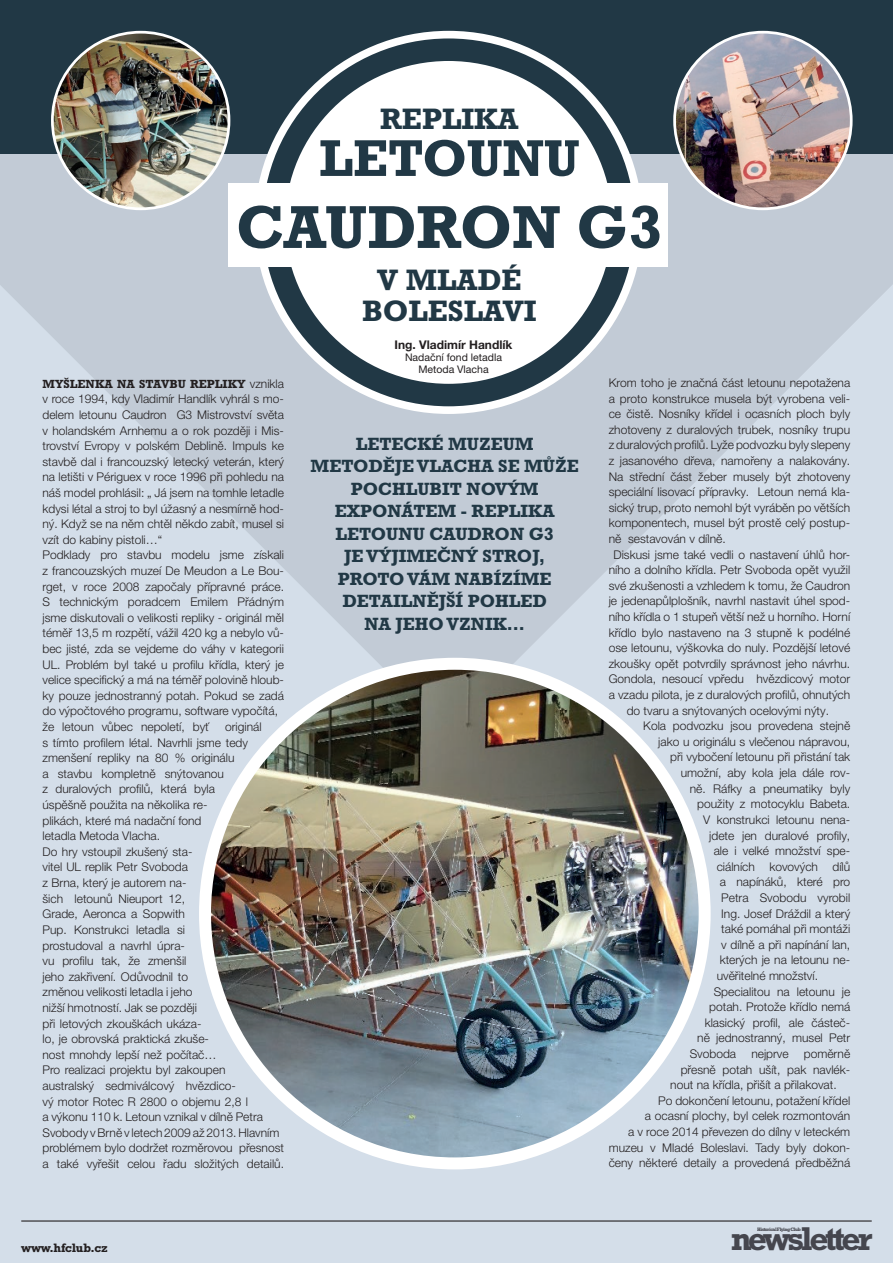
<style>
.page{position:relative;width:893px;height:1263px;background:#d4dee9}
.page>*{position:absolute;margin:0;border:0;box-sizing:border-box;transform-origin:0 0}
.t1{font:700 61.5px "Rockwell CE";color:#213845}
.t2{font:700 52.5px "Rockwell CE";color:#213845}
.t3{font:700 33.45px "Rockwell CE";letter-spacing:-.1em;color:#545156}
.t4{font:700 30px/31.5px "Rockwell CE";color:#213845;text-align:center}
.t5{font:700 18px/22.5px "Rockwell CE";color:#213845;text-align:center}
.t6{font:700 12.45px "Rockwell CE";letter-spacing:-.02em;color:#231f20}
.t7{font:300 12px/15.6px "Helvetica Neue LT Pro";color:#231f20}
.t8{font:700 12px "Rockwell CE";color:#231f20}
.t9{font:700 12px "Helvetica Neue LT Pro";color:#231f20}
.t10{font:10.5px/12px "Helvetica Neue LT Pro";color:#231f20;text-align:center}
.t11{font:700 4.95px "Rockwell CE";letter-spacing:-.1em;color:#545156}
.s1{font-family:"Helvetica Neue LT Pro";font-weight:300}
</style>
<div class="page">
<svg style="left:0;top:153px;width:893px;height:578px;fill:#c2cbd6"></svg>
<div style="left:0;top:0;width:893px;height:153px;background:#213845"></div>
<hr style="left:21px;top:1220px;width:851px;height:1px;background:#231f20">
<svg style="left:255px;top:31px;width:388px;height:383px;fill:#fcfcfc"></svg>
<div style="left:274px;top:50px;width:349px;height:345px;background:#fff;border-radius:50%"></div>
<div style="left:263px;top:38px;width:372px;height:368px;border:22px solid #213845;border-radius:50%"></div>
<div style="left:229px;top:183px;width:439px;height:84px;background:#fff"></div>
<img style="left:52px;top:32px;width:177px;height:177px;border-radius:88px">
<img style="left:675px;top:32px;width:176px;height:177px;border-radius:88px">
<img style="left:205px;top:664px;width:500px;height:499px;border-radius:250px">
<div style="left:199px;top:658px;width:512px;height:511px;border:12px solid #fff;border-radius:50%"></div>
<h3 class="t4" style="left:380px;top:103px;width:140px">REPLIKA</h3>
<h2 class="t2" style="left:319px;top:128px;width:262px">LETOUNU</h2>
<h1 class="t1" style="left:237px;top:192px;width:427px">CAUDRON G3</h1>
<h3 class="t4" style="left:362px;top:264px;width:176px">V MLADÉ<br>BOLESLAVI</h3>
<p class="t8" style="left:43px;top:377px;width:243px">MYŠLENKA NA STAVBU REPLIKY <span class="s1">vznikla</span></p>
<p class="t7" style="left:43px;top:391px;width:243px">v roce 1994, kdy Vladimír Handlík vyhrál s mo&shy;delem letounu Caudron G3 Mistrovství světa v holandském Arnhemu a o rok později i Mis&shy;trovství Evropy v polském Deblině. Impuls ke stavbě dal i francouzský letecký veterán, který na letišti v Périguex v roce 1996 při pohledu na náš model prohlásil: „ Já jsem na tomhle letadle kdysi létal a stroj to byl úžasný a nesmírně hod&shy;ný. Když se na něm chtěl někdo zabít, musel si vzít do kabiny pistoli…“<br>Podklady pro stavbu modelu jsme získali z francouzských muzeí De Meudon a Le Bou&shy;rget, v roce 2008 započaly přípravné práce.<br>S technickým poradcem Emilem Přádným jsme diskutovali o velikosti repliky - originál měl téměř 13,5 m rozpětí, vážil 420 kg a nebylo vů&shy;bec jisté, zda se vejdeme do váhy v kategorii UL. Problém byl také u profilu křídla, který je velice specifický a má na téměř polovině hloub&shy;ky pouze jednostranný potah. Pokud se zadá do výpočtového programu, software vypočítá, že letoun vůbec nepoletí, byť</p>
<p class="t7" style="left:43px;top:719px;width:243px;text-indent:183px">originál<br>s tímto profilem létal. Navrhli jsme tedy zmenšení repliky na 80 % originálu<br>a stavbu kompletně snýtovanou<br>z duralových profilů, která byla<br>úspěšně použita na několika re-<br>plikách, které má nadační fond<br>letadla Metoda Vlacha.<br>Do hry vstoupil zkušený sta-<br>vitel UL replik Petr Svoboda<br>z Brna, který je autorem na-<br>šich letounů Nieuport 12,<br>Grade, Aeronca a Sopwith<br>Pup. Konstrukci letadla si<br>prostudoval a navrhl úpra-<br>vu profilu tak, že zmenšil<br>jeho zakřivení. Odůvodnil to<br>změnou velikosti letadla i jeho<br>nižší hmotností. Jak se později<br>při letových zkouškách ukáza-<br>lo, je obrovská praktická zkuše-<br>nost mnohdy lepší než počítač…<br>Pro realizaci projektu byl zakoupen<br>australský sedmiválcový hvězdico-<br>vý motor Rotec R 2800 o objemu 2,8 l<br>a výkonu 110 k. Letoun vznikal v dílně Petra<br>Svobody v Brně v letech 2009 až 2013. Hlavním problémem bylo dodržet rozměrovou přesnost a také vyřešit celou řadu složitých detailů.</p>
<p class="t9" style="left:395px;top:337px;width:119px">Ing. Vladimír Handlík</p>
<p class="t10" style="left:405px;top:351px;width:99px">Nadační fond letadla<br>Metoda Vlacha</p>
<h3 class="t5" style="left:311px;top:432px;width:270px">LETECKÉ MUZEUM<br>METODĚJE VLACHA SE MŮŽE<br>POCHLUBIT NOVÝM<br>EXPONÁTEM - REPLIKA<br>LETOUNU CAUDRON G3<br>JE VÝJIMEČNÝ STROJ,<br>PROTO VÁM NABÍZÍME<br>DETAILNĚJŠÍ POHLED<br>NA JEHO VZNIK…</h3>
<p class="t6" style="left:21px;top:1240px;width:88px">www.hfclub.cz</p>
<p class="t7" style="left:609px;top:375px;width:243px">Krom toho je značná část letounu nepotažena</p>
<p class="t7" style="left:609px;top:390px;width:243px">a proto konstrukce musela být vyrobena veli-</p>
<p class="t7" style="left:609px;top:406px;width:243px">ce čistě. Nosníky křídel i ocasních ploch byly</p>
<p class="t7" style="left:609px;top:421px;width:243px">zhotoveny z duralových trubek, nosníky trupu</p>
<p class="t7" style="left:609px;top:437px;width:243px">z duralových profilů. Lyže podvozku byly slepeny</p>
<p class="t7" style="left:609px;top:453px;width:243px">z jasanového dřeva, namořeny a nalakovány.</p>
<p class="t7" style="left:609px;top:468px;width:243px">Na střední část žeber musely být zhotoveny</p>
<p class="t7" style="left:609px;top:484px;width:243px">speciální lisovací přípravky. Letoun nemá kla-</p>
<p class="t7" style="left:609px;top:499px;width:243px">sický trup, proto nemohl být vyráběn po větších</p>
<p class="t7" style="left:609px;top:515px;width:243px">komponentech, musel být prostě celý postup-</p>
<p class="t7" style="left:609px;top:531px;width:118px">ně sestavován v dílně.</p>
<p class="t7" style="left:613px;top:546px;width:238px">Diskusi jsme také vedli o nastavení úhlů hor-</p>
<p class="t7" style="left:609px;top:562px;width:243px">ního a dolního křídla. Petr Svoboda opět využil</p>
<p class="t7" style="left:609px;top:577px;width:243px">své zkušenosti a vzhledem k tomu, že Caudron</p>
<p class="t7" style="left:609px;top:593px;width:243px">je jedenapůlplošník, navrhl nastavit úhel spod-</p>
<p class="t7" style="left:609px;top:609px;width:243px">ního křídla o 1 stupeň větší než u horního. Horní</p>
<p class="t7" style="left:609px;top:624px;width:243px">křídlo bylo nastaveno na 3 stupně k podélné</p>
<p class="t7" style="left:609px;top:640px;width:243px">ose letounu, výškovka do nuly. Pozdější letové</p>
<p class="t7" style="left:609px;top:655px;width:243px">zkoušky opět potvrdily správnost jeho návrhu.</p>
<p class="t7" style="left:609px;top:671px;width:243px">Gondola, nesoucí vpředu hvězdicový motor</p>
<p class="t7" style="left:609px;top:687px;width:243px">a vzadu pilota, je z duralových profilů, ohnutých</p>
<p class="t7" style="left:627px;top:702px;width:204px">do tvaru a snýtovaných ocelovými nýty.</p>
<p class="t7" style="left:643px;top:718px;width:208px">Kola podvozku jsou provedena stejně</p>
<p class="t7" style="left:658px;top:733px;width:194px">jako u originálu s vlečenou nápravou,</p>
<p class="t7" style="left:670px;top:749px;width:181px">při vybočení letounu při přistání tak</p>
<p class="t7" style="left:681px;top:765px;width:171px">umožní, aby kola jela dále rov-</p>
<p class="t7" style="left:690px;top:780px;width:162px">ně. Ráfky a pneumatiky byly</p>
<p class="t7" style="left:697px;top:796px;width:154px">použity z motocyklu Babeta.</p>
<p class="t7" style="left:703px;top:811px;width:148px">V konstrukci letounu nena-</p>
<p class="t7" style="left:709px;top:827px;width:142px">jdete jen duralové profily,</p>
<p class="t7" style="left:714px;top:843px;width:138px">ale i velké množství spe-</p>
<p class="t7" style="left:717px;top:858px;width:135px">ciálních kovových dílů</p>
<p class="t7" style="left:720px;top:874px;width:132px">a napínáků, které pro</p>
<p class="t7" style="left:721px;top:889px;width:130px">Petra Svobodu vyrobil</p>
<p class="t7" style="left:721px;top:905px;width:130px">Ing. Josef Dráždil a který</p>
<p class="t7" style="left:721px;top:921px;width:130px">také pomáhal při montáži</p>
<p class="t7" style="left:721px;top:936px;width:130px">v dílně a při napínání lan,</p>
<p class="t7" style="left:720px;top:952px;width:132px">kterých je na letounu ne-</p>
<p class="t7" style="left:717px;top:967px;width:103px">uvěřitelné množství.</p>
<p class="t7" style="left:714px;top:983px;width:138px">Specialitou na letounu je</p>
<p class="t7" style="left:709px;top:999px;width:143px">potah. Protože křídlo nemá</p>
<p class="t7" style="left:705px;top:1014px;width:147px">klasický profil, ale částeč-</p>
<p class="t7" style="left:697px;top:1030px;width:154px">ně jednostranný, musel Petr</p>
<p class="t7" style="left:690px;top:1045px;width:48px">Svoboda</p>
<p class="t7" style="left:751px;top:1045px;width:39px">nejprve</p>
<p class="t7" style="left:804px;top:1045px;width:48px">poměrně</p>
<p class="t7" style="left:681px;top:1061px;width:171px">přesně potah ušít, pak navlék-</p>
<p class="t7" style="left:670px;top:1077px;width:168px">nout na křídla, přišít a přilakovat.</p>
<p class="t7" style="left:658px;top:1092px;width:194px">Po dokončení letounu, potažení křídel</p>
<p class="t7" style="left:645px;top:1108px;width:207px">a ocasní plochy, byl celek rozmontován</p>
<p class="t7" style="left:628px;top:1123px;width:224px">a v roce 2014 převezen do dílny v leteckém</p>
<p class="t7" style="left:609px;top:1139px;width:243px">muzeu v Mladé Boleslavi. Tady byly dokon-</p>
<p class="t7" style="left:609px;top:1155px;width:243px">čeny některé detaily a provedená předběžná</p>
<h3 class="t3" style="left:730px;top:1219px;width:144px">newsletter</h3>
<p class="t11" style="left:757px;top:1226px;width:45px">Historical Flying Club</p>
</div>
